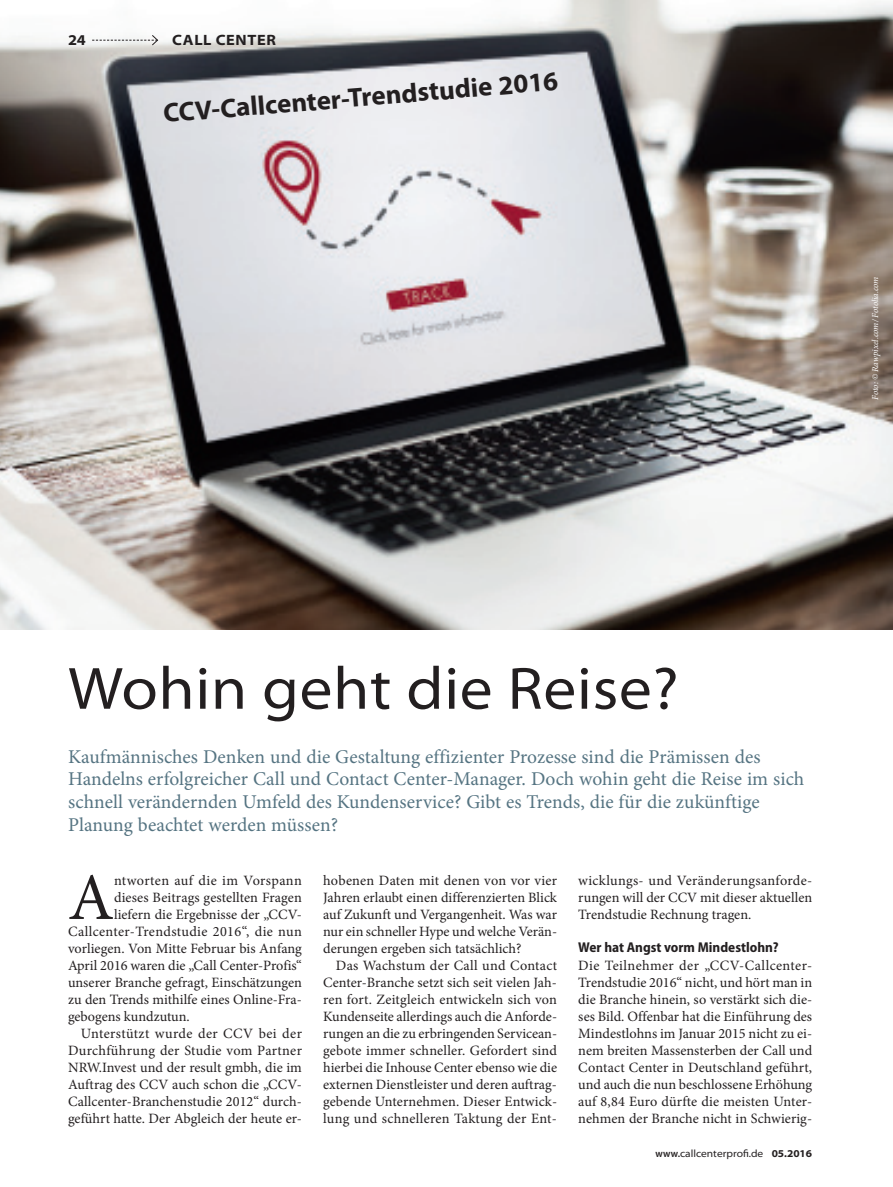
<style>
.page{position:relative;width:893px;height:1187px;background:#fff}
.page>*{position:absolute;margin:0;border:0;box-sizing:border-box;transform-origin:0 0}
.t1{font:66.6px "Minion Pro";color:#231f20}
.t2{font:semi-expanded 60px "Myriad Pro";letter-spacing:.01em;color:#231f20}
.t3{font:700 27px "Myriad Pro";color:#231f20}
.t4{font:19.5px/22.5px "Minion Pro";color:#557482}
.t5{font:700 semi-expanded 15px "Myriad Pro";letter-spacing:.04em;color:#231f20}
.t6{font:14.25px/17px "Minion Pro";letter-spacing:.005em;color:#231f20;text-align:justify}
.t7{font:14.25px "Minion Pro";letter-spacing:.025em;color:#231f20}
.t8{font:14.25px "Minion Pro";letter-spacing:.03em;color:#231f20}
.t9{font:700 semi-condensed 14.25px "Myriad Pro";color:#231f20}
.t10{font:semi-expanded 10.5px "Myriad Pro";color:#231f20}
.t11{font:italic 9px "Minion Pro";letter-spacing:-.01em;color:#fff}
.s1{font-weight:600;font-stretch:semi-condensed}
.s2{font-weight:700}
</style>
<div class="page">
<img style="left:0;top:0;width:893px;height:629px">
<svg style="left:92px;top:34px;width:67px;height:12px"></svg>
<p class="t5" style="left:68px;top:32px;width:19px">24</p>
<p class="t5" style="left:172px;top:32px;width:105px">CALL CENTER</p>
<h3 class="t3" style="left:162px;top:99px;width:397px;rotate:-5deg">CCV-Callcenter-Trendstudie 2016</h3>
<p class="t11" style="left:869px;top:400px;width:125px;rotate:-90deg">Foto: © Rawpixel.com/Fotolia.com</p>
<h2 class="t2" style="left:68px;top:655px;width:612px">Wohin geht die Reise?</h2>
<p class="t4" style="left:68px;top:745px;width:738px">Kaufmännisches Denken und die Gestaltung effizienter Prozesse sind die Prämissen des Handelns erfolgreicher Call und Contact Center-Manager. Doch wohin geht die Reise im sich schnell verändernden Umfeld des Kundenservice? Gibt es Trends, die für die zukünftige Planung beachtet werden müssen?</p>
<h1 class="t1" style="left:68px;top:853px;width:48px">A</h1>
<p class="t7" style="left:114px;top:870px;width:189px">ntworten auf die im Vorspann</p>
<p class="t6" style="left:114px;top:888px;width:189px">dieses Beitrags gestellten Fragen</p>
<p class="t6" style="left:114px;top:905px;width:189px">liefern die Ergebnisse der „CCV-</p>
<p class="t7" style="left:68px;top:921px;width:235px">Callcenter-Trendstudie 2016“, die nun</p>
<p class="t6" style="left:68px;top:940px;width:235px">vorliegen. Von Mitte Februar bis Anfang</p>
<p class="t6" style="left:68px;top:957px;width:235px">April 2016 waren die „Call Center-Profis“</p>
<p class="t6" style="left:68px;top:974px;width:235px">unserer Branche gefragt, Einschätzungen</p>
<p class="t6" style="left:68px;top:991px;width:235px">zu den Trends mithilfe eines Online-Fra-</p>
<p class="t6" style="left:68px;top:1008px;width:123px">gebogens kundzutun.</p>
<p class="t8" style="left:81px;top:1023px;width:223px">Unterstützt wurde der CCV bei der</p>
<p class="t6" style="left:68px;top:1042px;width:235px">Durchführung der Studie vom Partner</p>
<p class="t6" style="left:68px;top:1059px;width:235px">NRW.Invest und der result gmbh, die im</p>
<p class="t6" style="left:68px;top:1076px;width:235px">Auftrag des CCV auch schon die „CCV-</p>
<p class="t6" style="left:68px;top:1093px;width:235px">Callcenter-Branchenstudie 2012“ durch-</p>
<p class="t6" style="left:68px;top:1110px;width:235px">geführt hatte. Der Abgleich der heute er-</p>
<p class="t6" style="left:323px;top:872px;width:235px">hobenen Daten mit denen von vor vier Jahren erlaubt einen differenzierten Blick auf Zukunft und Vergangenheit. Was war nur ein schneller Hype und welche Verän&shy;derungen ergeben sich tatsächlich?</p>
<p class="t6" style="left:323px;top:957px;width:235px;text-indent:13px">Das Wachstum der Call und Contact Center-Branche setzt sich seit vielen Jah&shy;ren fort. Zeitgleich entwickeln sich von Kundenseite allerdings auch die Anforde&shy;rungen an die zu erbringenden Servicean&shy;gebote immer schneller. Gefordert sind hierbei die Inhouse Center ebenso wie die externen Dienstleister und deren auftrag&shy;gebende Unternehmen. Dieser Entwick&shy;lung und schnelleren Taktung der Ent-</p>
<p class="t6" style="left:578px;top:872px;width:235px">wicklungs- und Veränderungsanforde&shy;rungen will der CCV mit dieser aktuellen Trendstudie Rechnung tragen.</p>
<p class="t9" style="left:578px;top:938px;width:202px">Wer hat Angst vorm Mindestlohn?</p>
<p class="t6" style="left:578px;top:957px;width:235px">Die Teilnehmer der „CCV-Callcenter-Trendstudie 2016“ nicht, und hört man in die Branche hinein, so verstärkt sich die&shy;ses Bild. Offenbar hat die Einführung des Mindestlohns im Januar 2015 nicht zu ei&shy;nem breiten Massensterben der Call und Contact Center in Deutschland geführt, und auch die nun beschlossene Erhöhung auf 8,84 Euro dürfte die meisten Unter&shy;nehmen der Branche nicht in Schwierig-</p>
<p class="t10" style="left:656px;top:1147px;width:158px"><span class="s1">www.</span>callcenterprofi.de <span class="s2">05.2016</span></p>
</div>
